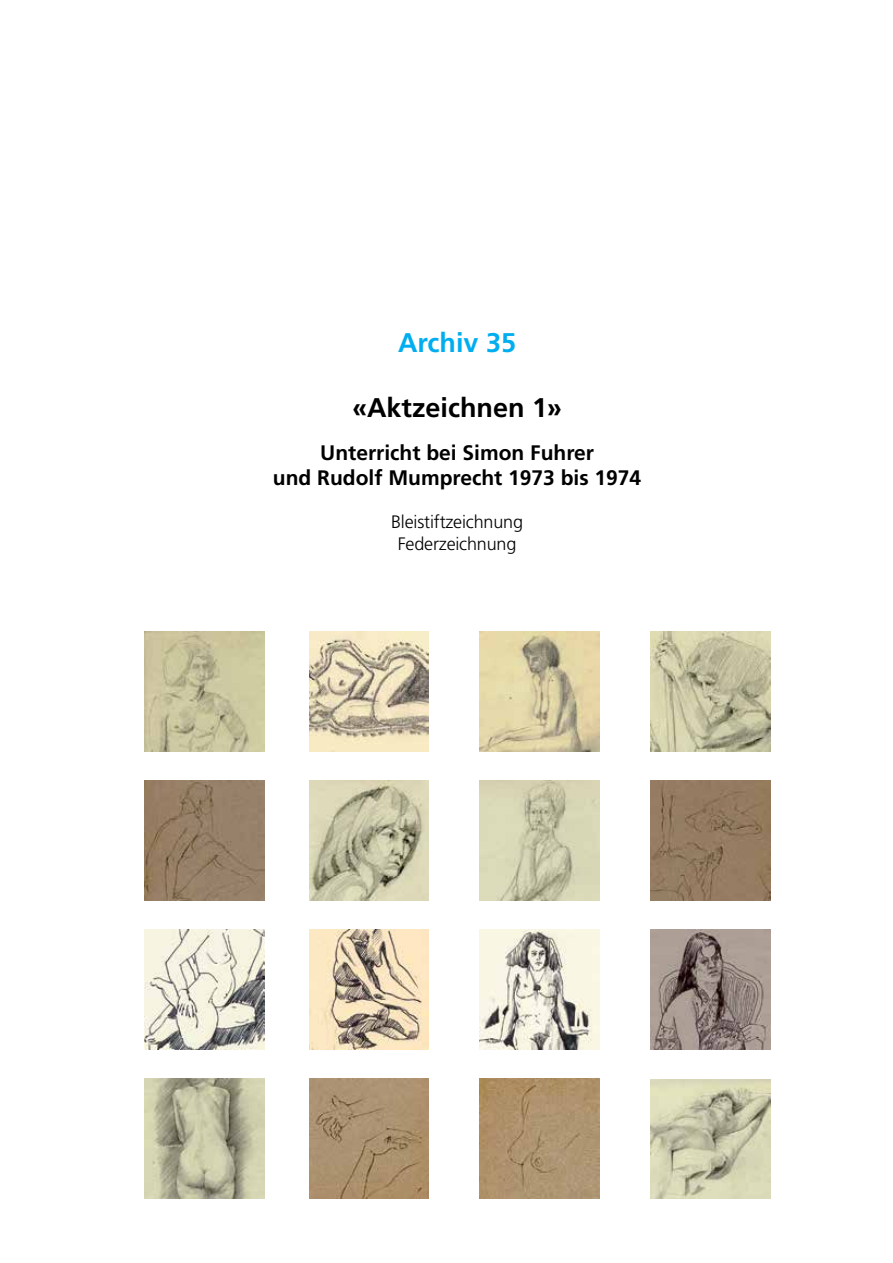
<style>
.page{position:relative;width:893px;height:1263px;background:#fff}
.page>*{position:absolute;margin:0;border:0;box-sizing:border-box;transform-origin:0 0}
.t1{font:700 27px "Frutiger LT";color:#000}
.t2{font:700 27px "Frutiger LT";color:#00aeef}
.t3{font:700 21px/25.2px "Frutiger LT";color:#000;text-align:center}
.t4{font:300 18px/21.6px "Frutiger LT";letter-spacing:-.01em;color:#000;text-align:center}
</style>
<div class="page">
<img style="left:144px;top:781px;width:120px;height:119px">
<img style="left:480px;top:930px;width:119px;height:120px">
<img style="left:144px;top:631px;width:120px;height:120px">
<img style="left:650px;top:1079px;width:120px;height:120px">
<img style="left:309px;top:781px;width:120px;height:119px">
<img style="left:480px;top:631px;width:119px;height:120px">
<img style="left:650px;top:781px;width:120px;height:119px">
<img style="left:144px;top:930px;width:120px;height:120px">
<img style="left:650px;top:930px;width:120px;height:120px">
<img style="left:650px;top:631px;width:120px;height:120px">
<img style="left:309px;top:930px;width:120px;height:120px">
<img style="left:144px;top:1079px;width:120px;height:120px">
<img style="left:480px;top:781px;width:119px;height:119px">
<img style="left:309px;top:1079px;width:120px;height:120px">
<img style="left:480px;top:1079px;width:119px;height:120px">
<img style="left:309px;top:631px;width:120px;height:120px">
<p class="t2" style="left:398px;top:327px;width:120px">Archiv 35</p>
<p class="t1" style="left:352px;top:391px;width:212px">«Aktzeichnen 1»</p>
<p class="t3" style="left:273px;top:440px;width:370px">Unterricht bei Simon Fuhrer<br>und Rudolf Mumprecht 1973 bis 1974</p>
<p class="t4" style="left:391px;top:512px;width:133px">Bleistiftzeichnung<br>Federzeichnung</p>
</div>
